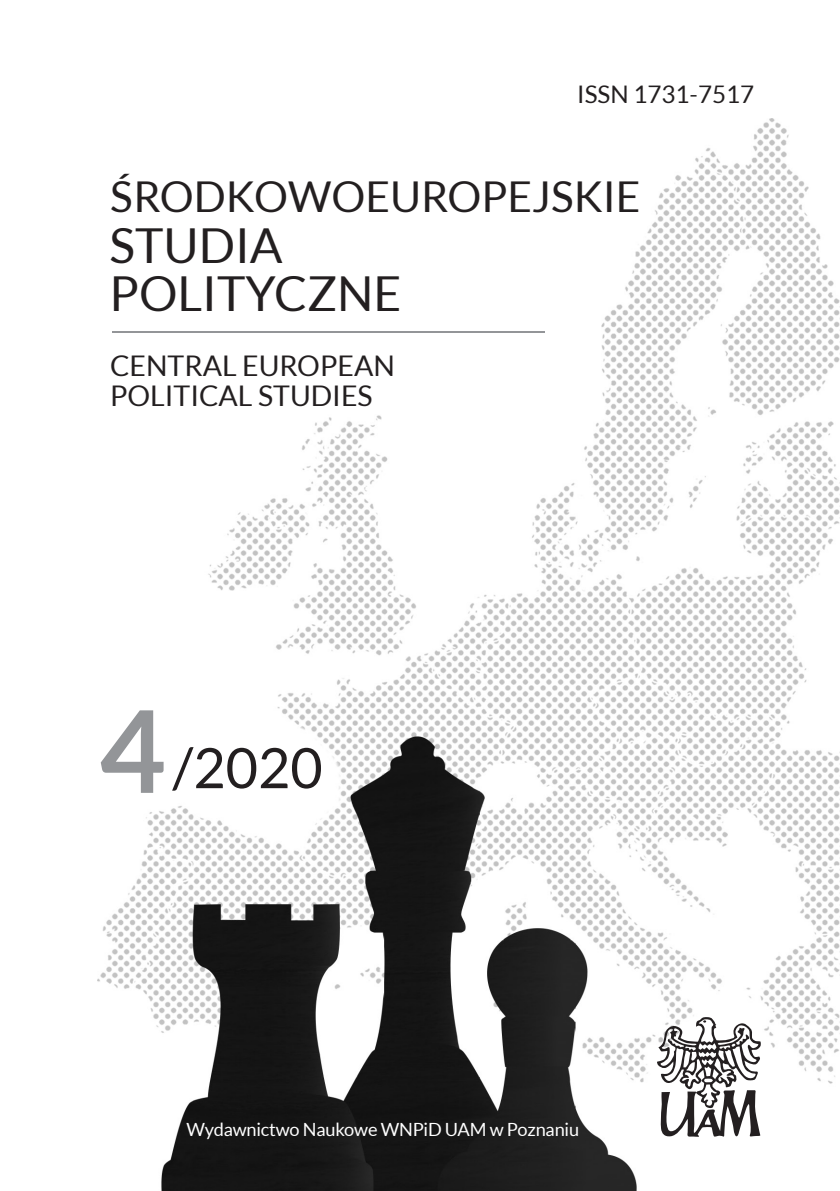
<style>
.page{position:relative;width:840px;height:1191px;background:#fff}
.page>*{position:absolute;margin:0;border:0;box-sizing:border-box;transform-origin:0 0}
.numer_strony{font:700 114px "Lato";color:#939598}
.numer_strony-2{font:55.8px "Lato";color:#231f20}
.numer_strony-3{font:48.2px "Lato";color:#231f20}
.numer_strony-4{font:42.6px "Lato";color:#231f20}
.t1{font:28.4px "Lato";color:#231f20}
.t2{font:24.2px "Lato";color:#231f20}
.t3{font:18.2px "Lato";letter-spacing:-.01em;color:#fff}
</style>
<div class="page">
<img style="left:97px;top:119px;width:742px;height:1072px">
<hr style="left:112px;top:331px;width:432px;height:2px;background:#939598">
<svg style="left:656px;top:1017px;width:104px;height:120px"></svg>
<p class="t2" style="left:577px;top:81px;width:178px">ISSN 1731-7517</p>
<p class="numer_strony-4" style="left:110px;top:173px;width:531px">ŚRODKOWOEUROPEJSKIE</p>
<p class="numer_strony-3" style="left:109px;top:219px;width:175px">STUDIA</p>
<p class="numer_strony-3" style="left:109px;top:267px;width:293px">POLITYCZNE</p>
<p class="t1" style="left:110px;top:350px;width:286px">CENTRAL EUROPEAN</p>
<p class="t1" style="left:110px;top:380px;width:264px">POLITICAL STUDIES</p>
<p class="numer_strony" style="left:99px;top:686px;width:68px">4</p>
<p class="numer_strony-2" style="left:172px;top:737px;width:152px">/2020</p>
<p class="t3" style="left:186px;top:1119px;width:394px">Wydawnictwo Naukowe WNPiD UAM w Poznaniu</p>
</div>
